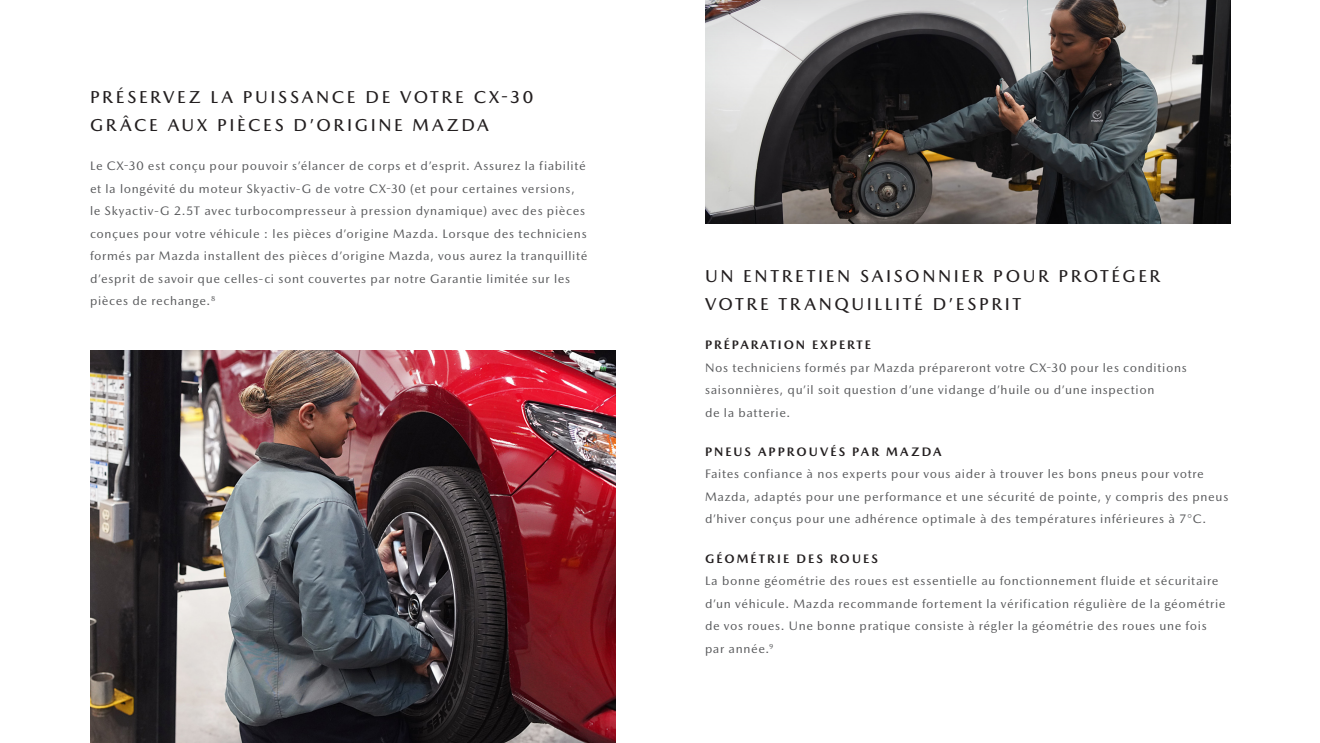
<style>
.page{position:relative;width:1320px;height:743px;background:#fff}
.page>*{position:absolute;margin:0;border:0;box-sizing:border-box;transform-origin:0 0}
.t1{font:500 17.5px/27.5px "Mazda Type";letter-spacing:.15em;color:#231f20}
.t2{font:12.5px/22.5px "Mazda Type";letter-spacing:.05em;color:#57585a}
.t3{font:700 12.5px "Mazda Type";letter-spacing:.15em;color:#231f20}
</style>
<div class="page">
<img style="left:90px;top:350px;width:525px;height:392px">
<img style="left:705px;top:90px;width:525px;height:134px">
<svg style="left:705px;top:0;width:525px;height:90px;background:#82807f"></svg>
<p class="t1" style="left:90px;top:83px;width:445px">PRÉSERVEZ LA PUISSANCE DE VOTRE CX-30<br>GRÂCE AUX PIÈCES D’ORIGINE MAZDA</p>
<p class="t2" style="left:90px;top:154px;width:499px">Le CX-30 est conçu pour pouvoir s’élancer de corps et d’esprit. Assurez la fiabilité et la longévité du moteur Skyactiv-G de votre CX-30 (et pour certaines versions, le Skyactiv-G 2.5T avec turbocompresseur à pression dynamique) avec des pièces conçues pour votre véhicule : les pièces d’origine Mazda. Lorsque des techniciens formés par Mazda installent des pièces d’origine Mazda, vous aurez la tranquillité d’esprit de savoir que celles-ci sont couvertes par notre Garantie limitée sur les pièces de rechange.<sup>8</sup></p>
<p class="t1" style="left:705px;top:262px;width:457px">UN ENTRETIEN SAISONNIER POUR PROTÉGER<br>VOTRE TRANQUILLITÉ D’ESPRIT</p>
<p class="t3" style="left:705px;top:337px;width:167px">PRÉPARATION EXPERTE</p>
<p class="t2" style="left:705px;top:356px;width:483px">Nos techniciens formés par Mazda prépareront votre CX-30 pour les conditions saisonnières, qu’il soit question d’une vidange d’huile ou d’une inspection<br>de la batterie.</p>
<p class="t3" style="left:705px;top:444px;width:238px">PNEUS APPROUVÉS PAR MAZDA</p>
<p class="t2" style="left:705px;top:463px;width:525px">Faites confiance à nos experts pour vous aider à trouver les bons pneus pour votre<br>Mazda, adaptés pour une performance et une sécurité de pointe, y compris des pneus d’hiver conçus pour une adhérence optimale à des températures inférieures à 7°C.</p>
<p class="t3" style="left:705px;top:551px;width:175px">GÉOMÉTRIE DES ROUES</p>
<p class="t2" style="left:705px;top:569px;width:522px">La bonne géométrie des roues est essentielle au fonctionnement fluide et sécuritaire d’un véhicule. Mazda recommande fortement la vérification régulière de la géométrie de vos roues. Une bonne pratique consiste à régler la géométrie des roues une fois par année.<sup>9</sup></p>
</div>
